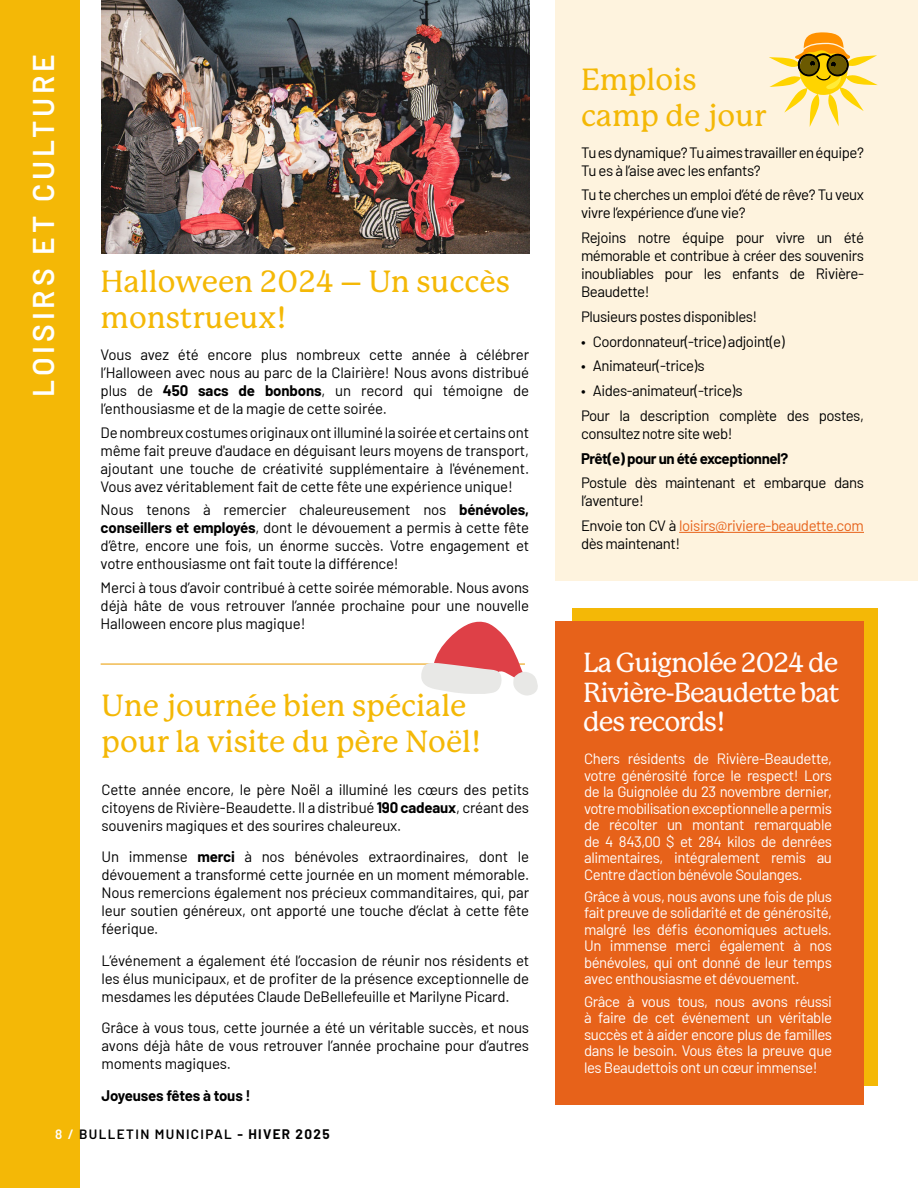
<style>
.page{position:relative;width:918px;height:1188px;background:#fff}
.page>*{position:absolute;margin:0;border:0;box-sizing:border-box;transform-origin:0 0}
.t1{font:500 30px/36px "P Mackinac Pro";color:#f4b806}
.t2{font:600 30px "Barlow";letter-spacing:.13em;color:#fff}
.t3{font:500 27px/30px "P Mackinac Pro";letter-spacing:-.04em;color:#fffcfc;text-align:justify}
.t4{font:15px/18px "Barlow";letter-spacing:-.025em;color:#000;text-align:justify}
.t5{font:15px/16.5px "Barlow";letter-spacing:-.03em;color:#fff;text-align:justify}
.t6{font:15px/18px "Barlow";letter-spacing:-.03em;color:#e7621a}
.t7{font:700 15px "Barlow";letter-spacing:-.03em;color:#000}
.t8{font:600 13.5px "Barlow";letter-spacing:.1em;color:#000}
.s1{font-weight:700}
.s2{color:#fff}
.s3{color:#000}
</style>
<div class="page">
<div style="left:572px;top:608px;width:306px;height:477px;background:#f4b806"></div>
<div style="left:0;top:0;width:80px;height:1188px;background:#f4b806"></div>
<div style="left:555px;top:0;width:363px;height:580px;background:#fef3de"></div>
<img style="left:102px;top:0;width:427px;height:254px">
<hr style="left:679px;top:532px;width:185px;height:1px;background:#e7621a">
<div style="left:555px;top:622px;width:309px;height:483px;background:#e7621a"></div>
<hr style="left:101px;top:663px;width:424px;height:2px;background:#f0bb50">
<svg style="left:421px;top:621px;width:117px;height:75px"></svg>
<svg style="left:769px;top:32px;width:109px;height:95px"></svg>
<h1 class="t2" style="left:21px;top:397px;width:345px;rotate:-90deg">LOISIRS ET CULTURE</h1>
<h1 class="t1" style="left:101px;top:264px;width:411px">Halloween 2024 – Un succès monstrueux!</h1>
<p class="t4" style="left:101px;top:344px;width:430px">Vous avez été encore plus nombreux cette année à célébrer l’Halloween avec nous au parc de la Clairière! Nous avons distribué plus de <span class="s1">450 sacs de bonbons</span>, un record qui témoigne de l’enthousiasme et de la magie de cette soirée.</p>
<p class="t4" style="left:101px;top:422px;width:430px">De nombreux costumes originaux ont illuminé la soirée et certains ont même fait preuve d'audace en déguisant leurs moyens de transport, ajoutant une touche de créativité supplémentaire à l'événement.<br>Vous avez véritablement fait de cette fête une expérience unique!</p>
<p class="t4" style="left:101px;top:500px;width:430px">Nous tenons à remercier chaleureusement nos <span class="s1">bénévoles, conseillers et employés</span>, dont le dévouement a permis à cette fête d’être, encore une fois, un énorme succès. Votre engagement et votre enthousiasme ont fait toute la différence!</p>
<p class="t4" style="left:101px;top:577px;width:430px">Merci à tous d’avoir contribué à cette soirée mémorable. Nous avons déjà hâte de vous retrouver l’année prochaine pour une nouvelle Halloween encore plus magique!</p>
<h1 class="t1" style="left:102px;top:688px;width:381px">Une journée bien spéciale pour la visite du père Noël!</h1>
<p class="t4" style="left:102px;top:779px;width:429px">Cette année encore, le père Noël a illuminé les cœurs des petits citoyens de Rivière-Beaudette. Il a distribué <span class="s1">190 cadeaux</span>, créant des souvenirs magiques et des sourires chaleureux.</p>
<p class="t4" style="left:102px;top:846px;width:429px">Un immense <span class="s1">merci</span> à nos bénévoles extraordinaires, dont le dévouement a transformé cette journée en un moment mémorable.<br>Nous remercions également nos précieux commanditaires, qui, par leur soutien généreux, ont apporté une touche d’éclat à cette fête féerique.</p>
<p class="t4" style="left:102px;top:950px;width:429px">L’événement a également été l’occasion de réunir nos résidents et les élus municipaux, et de profiter de la présence exceptionnelle de mesdames les députées Claude DeBellefeuille et Marilyne Picard.</p>
<p class="t4" style="left:102px;top:1017px;width:429px">Grâce à vous tous, cette journée a été un véritable succès, et nous avons déjà hâte de vous retrouver l’année prochaine pour d’autres moments magiques.</p>
<p class="t7" style="left:102px;top:1084px;width:151px">Joyeuses fêtes à tous !</p>
<p class="t8" style="left:55px;top:1124px;width:276px"><span class="s2">8 /</span> BULLETIN MUNICIPAL <span class="s1">- HIVER 2025</span></p>
<h1 class="t1" style="left:581px;top:62px;width:187px">Emplois camp de jour</h1>
<p class="t4" style="left:581px;top:142px;width:284px">Tu es dynamique? Tu aimes travailler en équipe?<br>Tu es à l’aise avec les enfants?</p>
<p class="t4" style="left:581px;top:185px;width:284px">Tu te cherches un emploi d’été de rêve? Tu veux vivre l’expérience d’une vie?</p>
<p class="t4" style="left:581px;top:228px;width:284px">Rejoins notre équipe pour vivre un été mémorable et contribue à créer des souvenirs inoubliables pour les enfants de Rivière-Beaudette!</p>
<p class="t4" style="left:581px;top:306px;width:178px">Plusieurs postes disponibles!</p>
<p class="t4" style="left:581px;top:331px;width:205px">• Coordonnateur(-trice) adjoint(e)</p>
<p class="t4" style="left:581px;top:356px;width:125px">• Animateur(-trice)s</p>
<p class="t4" style="left:581px;top:377px;width:284px;line-height:24.8px">• Aides-animateur(-trice)s<br>Pour la description complète des postes,</p>
<p class="t4" style="left:581px;top:423px;width:153px">consultez notre site web!</p>
<p class="t7" style="left:581px;top:447px;width:209px">Prêt(e) pour un été exceptionnel?</p>
<p class="t4" style="left:581px;top:473px;width:284px">Postule dès maintenant et embarque dans l’aventure!</p>
<p class="t6" style="left:581px;top:516px;width:284px"><span class="s3">Envoie ton CV à</span> loisirs@riviere-beaudette.com <span class="s3">dès maintenant!</span></p>
<h2 class="t3" style="left:583px;top:647px;width:258px">La Guignolée 2024 de Rivière-Beaudette bat des records!</h2>
<p class="t5" style="left:584px;top:749px;width:249px">Chers résidents de Rivière-Beaudette, votre générosité force le respect! Lors de la Guignolée du 23 novembre dernier, votre mobilisation exceptionnelle a permis de récolter un montant remarquable de 4 843,00 $ et 284 kilos de denrées alimentaires, intégralement remis au Centre d'action bénévole Soulanges.</p>
<p class="t5" style="left:584px;top:887px;width:249px">Grâce à vous, nous avons une fois de plus fait preuve de solidarité et de générosité, malgré les défis économiques actuels.<br>Un immense merci également à nos bénévoles, qui ont donné de leur temps avec enthousiasme et dévouement.</p>
<p class="t5" style="left:584px;top:992px;width:249px">Grâce à vous tous, nous avons réussi à faire de cet événement un véritable succès et à aider encore plus de familles dans le besoin. Vous êtes la preuve que les Beaudettois ont un cœur immense!</p>
</div>
